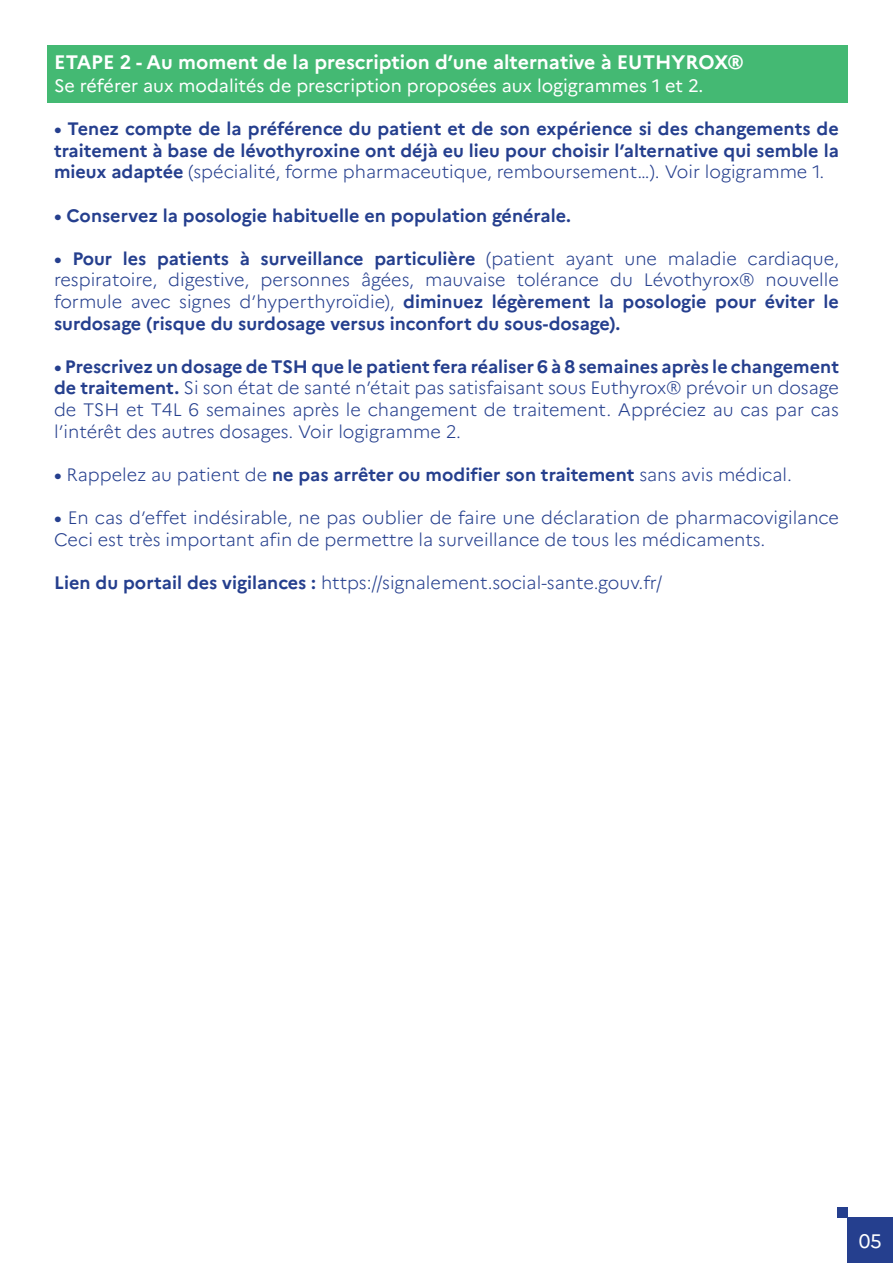
<style>
.page{position:relative;width:893px;height:1263px;background:#fff}
.page>*{position:absolute;margin:0;border:0;box-sizing:border-box;transform-origin:0 0}
.t1{font:700 19.5px "Marianne";color:#fff}
.t2{font:19.5px "Marianne";color:#fff}
.t3{font:300 18px/21.6px "Marianne";color:#253f8e;text-align:justify}
.t4{font:700 18px/21.6px "Marianne";color:#253f8e;text-align:justify}
.t5{font:18px "Marianne";color:#fff}
.s1{font-weight:300}
.s2{font-weight:700}
</style>
<div class="page">
<div style="left:47px;top:46px;width:801px;height:57px;background:#44b973"></div>
<div style="left:848px;top:1217px;width:45px;height:46px;background:#253f8e"></div>
<div style="left:837px;top:1207px;width:11px;height:10px;background:#253f8e"></div>
<p class="t1" style="left:54px;top:50px;width:691px">ETAPE 2 - Au moment de la prescription d’une alternative à EUTHYROX®</p>
<p class="t5" style="left:54px;top:75px;width:651px">Se référer aux modalités de prescription proposées aux logigrammes 1 et 2.</p>
<p class="t4" style="left:54px;top:118px;width:786px">• Tenez compte de la préférence du patient et de son expérience si des changements de traitement à base de lévothyroxine ont déjà eu lieu pour choisir l’alternative qui semble la mieux adaptée <span class="s1">(spécialité, forme pharmaceutique, remboursement…). Voir logigramme 1.</span></p>
<p class="t4" style="left:54px;top:204px;width:518px">• Conservez la posologie habituelle en population générale.</p>
<p class="t3" style="left:54px;top:248px;width:786px"><span class="s2">• Pour les patients à surveillance particulière</span> (patient ayant une maladie cardiaque, respiratoire, digestive, personnes âgées, mauvaise tolérance du Lévothyrox® nouvelle formule avec signes d’hyperthyroïdie), <span class="s2">diminuez légèrement la posologie pour éviter le surdosage (risque du surdosage versus inconfort du sous-dosage).</span></p>
<p class="t3" style="left:54px;top:356px;width:786px"><span class="s2">• Prescrivez un dosage de TSH que le patient fera réaliser 6 à 8 semaines après le changement de traitement.</span> Si son état de santé n’était pas satisfaisant sous Euthyrox® prévoir un dosage de TSH et T4L 6 semaines après le changement de traitement. Appréciez au cas par cas l’intérêt des autres dosages. Voir logigramme 2.</p>
<p class="t4" style="left:54px;top:464px;width:739px">• <span class="s1">Rappelez au patient de</span> ne pas arrêter ou modifier son traitement <span class="s1">sans avis médical.</span></p>
<p class="t3" style="left:54px;top:507px;width:786px"><span class="s2">•</span> En cas d’effet indésirable, ne pas oublier de faire une déclaration de pharmacovigilance<br>Ceci est très important afin de permettre la surveillance de tous les médicaments.</p>
<p class="t3" style="left:54px;top:572px;width:610px"><span class="s2">Lien du portail des vigilances :</span> https://signalement.social-sante.gouv.fr/</p>
<p class="t2" style="left:859px;top:1229px;width:25px">05</p>
</div>
